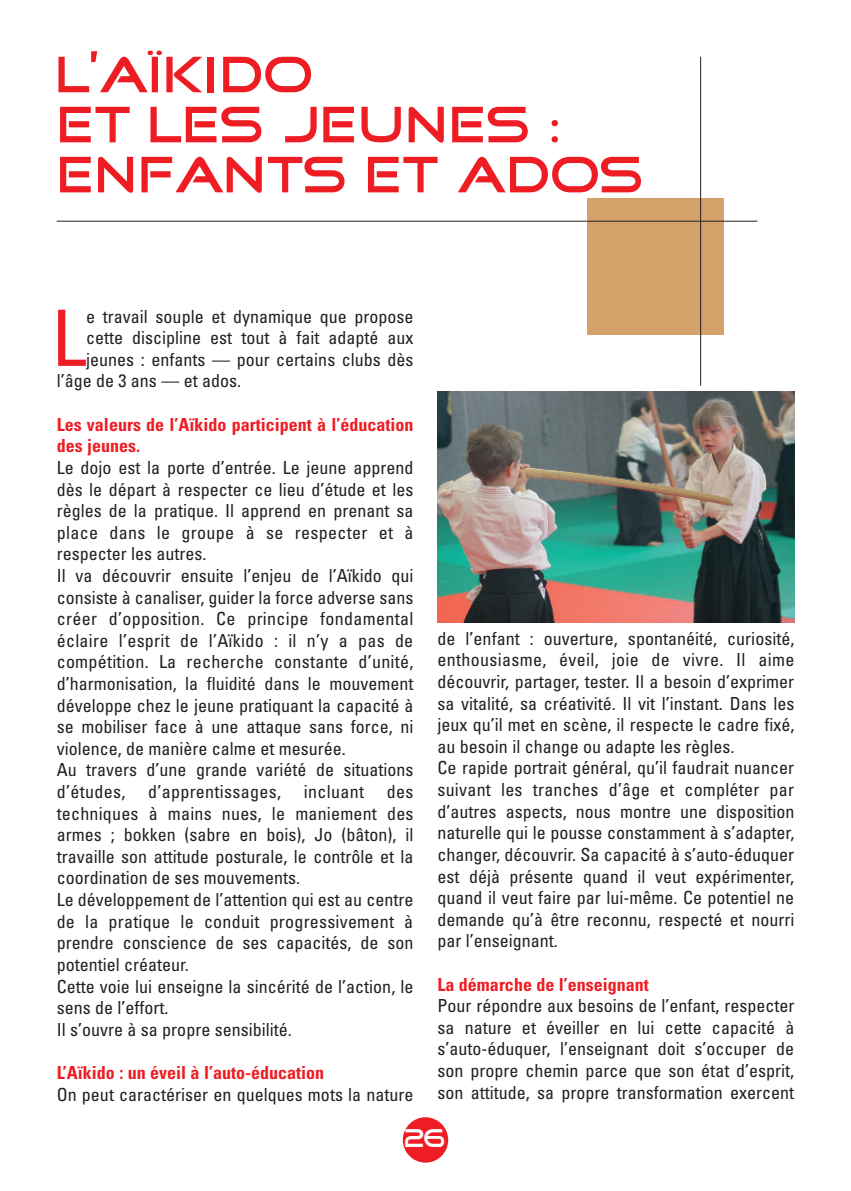
<style>
.page{position:relative;width:851px;height:1191px;background:#fff}
.page>*{position:absolute;margin:0;border:0;box-sizing:border-box;transform-origin:0 0}
.t1{font:condensed 77.8px "Univers";color:#ee1d23}
.t2{font:52px/50px "Good Times";color:#ee1d23}
.t3{font:26px "Good Times";color:#fff}
.t4{font:condensed 18px/21.6px "Univers";color:#231f20}
.t5{font:700 condensed 18px/21.6px "Univers";color:#ee1d23}
.t6{font:condensed 18px "Univers";letter-spacing:.02em;color:#231f20}
</style>
<div class="page">
<div style="left:587px;top:198px;width:136px;height:136px;background:#d4a16a"></div>
<hr style="left:57px;top:221px;width:700px;height:1px;background:#231f20">
<img style="left:437px;top:391px;width:357px;height:232px">
<hr style="left:700px;top:57px;width:1px;height:329px;background:#231f20">
<div style="left:403px;top:1117px;width:45px;height:45px;background:#ee1d23;border-radius:50%"></div>
<h2 class="t2" style="left:57px;top:52px;width:587px">L’AÏKIDO<br>ET LES jEUNES :<br>ENFANTS ET ADOS</h2>
<h1 class="t1" style="left:52px;top:310px;width:36px">L</h1>
<p class="t4" style="left:86px;top:307px;width:329px">e travail souple et dynamique que propose</p>
<p class="t4" style="left:86px;top:328px;width:328px">cette discipline est tout à fait adapté aux</p>
<p class="t4" style="left:86px;top:350px;width:329px">jeunes : enfants — pour certains clubs dès</p>
<p class="t4" style="left:57px;top:372px;width:186px">l’âge de 3 ans — et ados.</p>
<p class="t5" style="left:57px;top:415px;width:358px">Les valeurs de l’Aïkido participent à l’éducation des jeunes.</p>
<p class="t4" style="left:57px;top:458px;width:358px">Le dojo est la porte d’entrée. Le jeune apprend dès le départ à respecter ce lieu d’étude et les règles de la pratique. Il apprend en prenant sa place dans le groupe à se respecter et à respecter les autres.<br>Il va découvrir ensuite l’enjeu de l’Aïkido qui consiste à canaliser, guider la force adverse sans créer d’opposition. Ce principe fondamental éclaire l’esprit de l’Aïkido : il n’y a pas de compétition. La recherche constante d’unité, d’harmonisation, la fluidité dans le mouvement développe chez le jeune pratiquant la capacité à se mobiliser face à une attaque sans force, ni violence, de manière calme et mesurée.<br>Au travers d’une grande variété de situations d’études,</p>
<p class="t4" style="left:57px;top:782px;width:358px;text-indent:330px">des techniques à mains nues, le maniement des armes ; bokken (sabre en bois), Jo (bâton), il travaille son attitude posturale, le contrôle et la coordination de ses mouvements.<br>Le développement de l’attention qui est au centre de la pratique le conduit progressivement à prendre conscience de ses capacités, de son potentiel créateur.<br>Cette voie lui enseigne la sincérité de l’action, le sens de l’effort.<br>Il s’ouvre à sa propre sensibilité.</p>
<p class="t5" style="left:57px;top:1063px;width:269px">L’Aïkido : un éveil à l’auto-éducation</p>
<p class="t4" style="left:57px;top:1084px;width:358px">On peut caractériser en quelques mots la nature</p>
<p class="t6" style="left:148px;top:785px;width:135px">d’apprentissages,</p>
<p class="t6" style="left:304px;top:785px;width:62px">incluant</p>
<p class="t4" style="left:437px;top:629px;width:358px">de l’enfant : ouverture, spontanéité, curiosité, enthousiasme, éveil, joie de vivre. Il aime découvrir, partager, tester. Il a besoin d’exprimer sa vitalité, sa créativité. Il vit l’instant. Dans les jeux qu’il met en scène, il respecte le cadre fixé, au besoin il change ou adapte les règles.<br>Ce rapide portrait général, qu’il faudrait nuancer suivant les tranches d’âge et compléter par d’autres aspects, nous montre une disposition naturelle qui le pousse constamment à s’adapter, changer, découvrir. Sa capacité à s’auto-éduquer est déjà présente quand il veut expérimenter, quand il veut faire par lui-même. Ce potentiel ne demande qu’à être reconnu, respecté et nourri par l’enseignant.</p>
<p class="t5" style="left:437px;top:974px;width:213px">La démarche de l’enseignant</p>
<p class="t4" style="left:437px;top:996px;width:358px;text-align:justify">Pour répondre aux besoins de l’enfant, respecter sa nature et éveiller en lui cette capacité à s’auto-éduquer, l’enseignant doit s’occuper de son propre chemin parce que son état d’esprit, son attitude, sa propre transformation exercent</p>
<h3 class="t3" style="left:404px;top:1126px;width:45px">26</h3>
</div>
